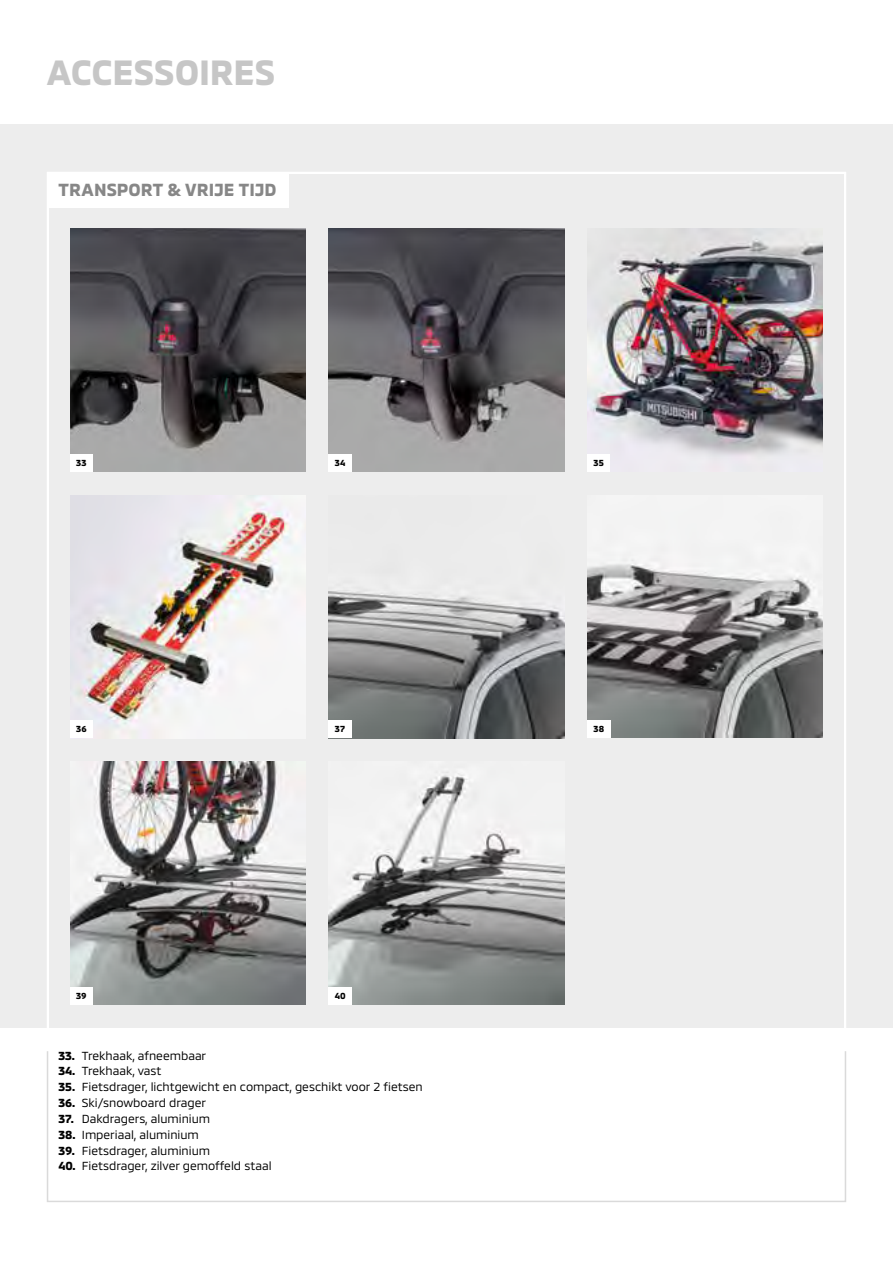
<style>
.page{position:relative;width:893px;height:1263px;background:#fff}
.page>*{position:absolute;margin:0;border:0;box-sizing:border-box;transform-origin:0 0}
.t1{font:700 36px "MMC";letter-spacing:-.005em;color:#c6c6c6}
.t2{font:700 18px "MMC";color:#878787}
.t3{font:12px "MMC";color:#000}
.t4{font:700 9px "MMC";letter-spacing:.03em;color:#000}
.s1{font-weight:700}
</style>
<div class="page">
<div style="left:0;top:124px;width:893px;height:904px;background:#ededed"></div>
<div style="left:47px;top:172px;width:241px;height:35px;background:#fff"></div>
<img style="left:329px;top:770px;width:235px;height:234px">
<img style="left:70px;top:229px;width:235px;height:243px">
<img style="left:587px;top:229px;width:236px;height:227px">
<img style="left:70px;top:495px;width:235px;height:243px">
<img style="left:587px;top:550px;width:236px;height:188px">
<img style="left:329px;top:229px;width:235px;height:243px">
<img style="left:329px;top:591px;width:235px;height:147px">
<img style="left:70px;top:761px;width:235px;height:243px">
<div style="left:47px;top:1050px;width:799px;height:152px;border:2px solid #dadada"></div>
<div style="left:70px;top:986px;width:23px;height:18px;background:#fff"></div>
<div style="left:329px;top:986px;width:23px;height:18px;background:#fff"></div>
<div style="left:70px;top:720px;width:23px;height:18px;background:#fff"></div>
<div style="left:329px;top:720px;width:23px;height:18px;background:#fff"></div>
<div style="left:587px;top:454px;width:23px;height:18px;background:#fff"></div>
<div style="left:587px;top:720px;width:24px;height:18px;background:#fff"></div>
<div style="left:70px;top:454px;width:23px;height:18px;background:#fff"></div>
<div style="left:329px;top:454px;width:23px;height:18px;background:#fff"></div>
<h1 class="t1" style="left:47px;top:44px;width:230px">ACCESSOIRES</h1>
<h2 class="t2" style="left:58px;top:175px;width:220px">TRANSPORT &amp; VRIJE TIJD</h2>
<p class="t4" style="left:76px;top:456px;width:12px">33</p>
<p class="t4" style="left:335px;top:456px;width:12px">34</p>
<p class="t4" style="left:76px;top:722px;width:12px">36</p>
<p class="t4" style="left:335px;top:722px;width:12px">37</p>
<p class="t4" style="left:76px;top:988px;width:12px">39</p>
<p class="t4" style="left:335px;top:988px;width:13px">40</p>
<p class="t3" style="left:58px;top:1045px;width:149px"><span class="s1">33.</span> Trekhaak, afneembaar</p>
<p class="t3" style="left:58px;top:1061px;width:105px"><span class="s1">34.</span> Trekhaak, vast</p>
<p class="t3" style="left:58px;top:1077px;width:366px"><span class="s1">35.</span> Fietsdrager, lichtgewicht en compact, geschikt voor 2 fietsen</p>
<p class="t3" style="left:58px;top:1093px;width:149px"><span class="s1">36.</span> Ski/snowboard drager</p>
<p class="t3" style="left:58px;top:1109px;width:153px"><span class="s1">37.</span> Dakdragers, aluminium</p>
<p class="t3" style="left:58px;top:1125px;width:142px"><span class="s1">38.</span> Imperiaal, aluminium</p>
<p class="t3" style="left:58px;top:1141px;width:153px"><span class="s1">39.</span> Fietsdrager, aluminium</p>
<p class="t3" style="left:58px;top:1156px;width:215px"><span class="s1">40.</span> Fietsdrager, zilver gemoffeld staal</p>
<p class="t4" style="left:593px;top:456px;width:12px">35</p>
<p class="t4" style="left:593px;top:722px;width:12px">38</p>
</div>
